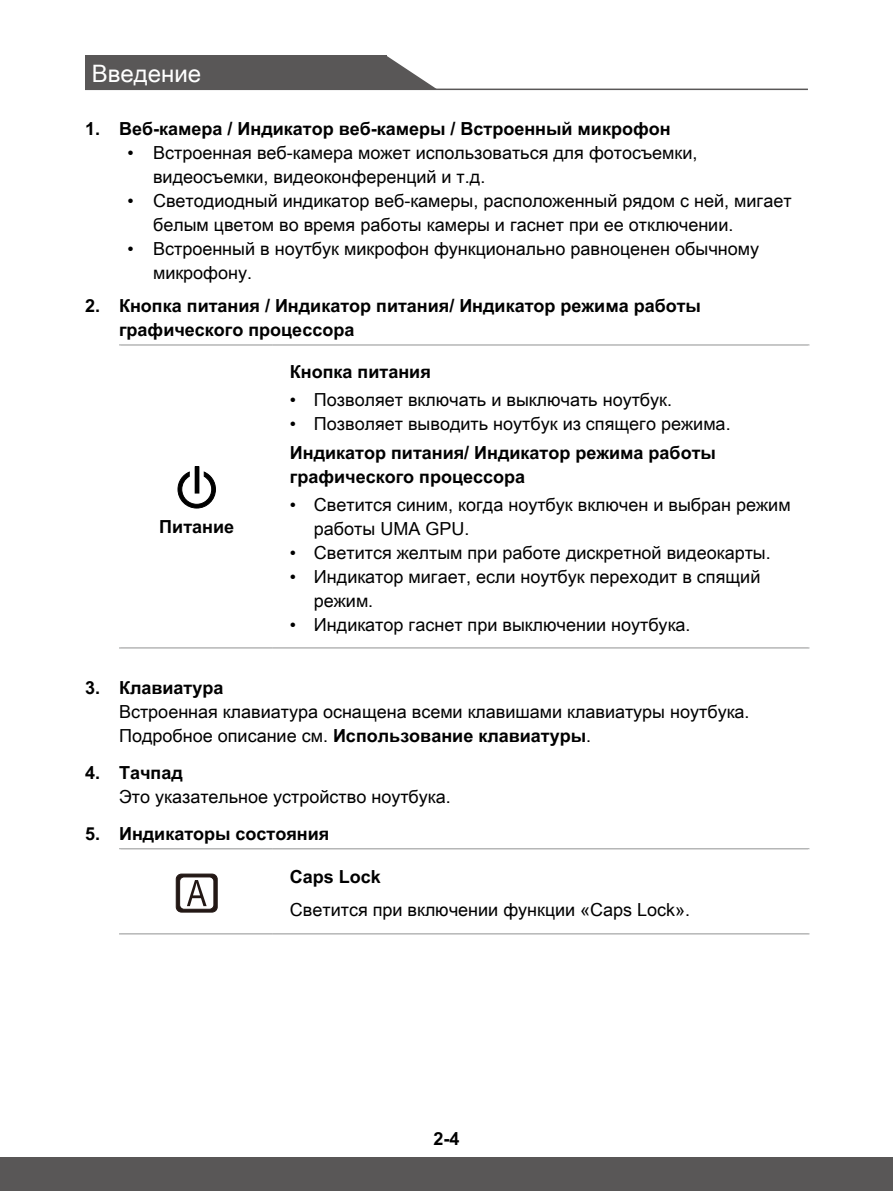
<style>
.page{position:relative;width:893px;height:1191px;background:#fff}
.page>*{position:absolute;margin:0;border:0;box-sizing:border-box;transform-origin:0 0}
.t1{font:24px "Arial Unicode MS";color:#fff}
.t2{font:18px/24px "Arial Unicode MS";color:#000}
.t3{font:700 18px/24px "Arial Unicode MS";color:#000}
.s1{font-weight:700}
</style>
<div class="page">
<div style="left:85px;top:56px;width:301px;height:34px;background:#595757"></div>
<svg style="left:386px;top:56px;width:52px;height:33px"></svg>
<hr style="left:85px;top:89px;width:723px;height:1px;background:#595757">
<div style="left:0;top:1157px;width:893px;height:34px;background:#595757"></div>
<hr style="left:119px;top:344px;width:154px;height:2px;background:#b5b6b6">
<hr style="left:273px;top:344px;width:536px;height:2px;background:#b5b6b6">
<hr style="left:119px;top:647px;width:154px;height:1px;background:#b5b6b6">
<hr style="left:273px;top:647px;width:536px;height:1px;background:#b5b6b6">
<svg style="left:177px;top:471px;width:39px;height:38px"></svg>
<div style="left:195px;top:466px;width:4px;height:27px;border:1px solid #000"></div>
<hr style="left:119px;top:848px;width:154px;height:1px;background:#b5b6b6">
<hr style="left:273px;top:848px;width:536px;height:1px;background:#b5b6b6">
<hr style="left:119px;top:933px;width:154px;height:1px;background:#b5b6b6">
<hr style="left:273px;top:933px;width:536px;height:1px;background:#b5b6b6">
<svg style="left:176px;top:874px;width:41px;height:38px"></svg>
<h1 class="t1" style="left:92px;top:56px;width:111px">Введение</h1>
<p class="t3" style="left:85px;top:117px;width:587px">1. Веб-камера / Индикатор веб-камеры / Встроенный микрофон</p>
<p class="t2" style="left:153px;top:140px;width:546px;text-indent:-26px">• Встроенная веб-камера может использоваться для фотосъемки, видеосъемки, видеоконференций и т.д.</p>
<p class="t2" style="left:153px;top:188px;width:640px;text-indent:-26px">• Светодиодный индикатор веб-камеры, расположенный рядом с ней, мигает белым цветом во время работы камеры и гаснет при ее отключении.</p>
<p class="t2" style="left:153px;top:236px;width:608px;text-indent:-26px">• Встроенный в ноутбук микрофон функционально равноценен обычному микрофону.</p>
<p class="t3" style="left:119px;top:293px;width:583px;text-indent:-34px">2. Кнопка питания / Индикатор питания/ Индикатор режима работы графического процессора</p>
<p class="t3" style="left:159px;top:515px;width:76px">Питание</p>
<p class="t3" style="left:290px;top:360px;width:142px">Кнопка питания</p>
<p class="t2" style="left:290px;top:387px;width:384px">• Позволяет включать и выключать ноутбук.</p>
<p class="t2" style="left:290px;top:411px;width:442px">• Позволяет выводить ноутбук из спящего режима.</p>
<p class="t3" style="left:290px;top:441px;width:427px">Индикатор питания/ Индикатор режима работы графического процессора</p>
<p class="t2" style="left:314px;top:492px;width:478px;text-indent:-24px">• Светится синим, когда ноутбук включен и выбран режим работы UMA GPU.</p>
<p class="t2" style="left:290px;top:540px;width:482px">• Светится желтым при работе дискретной видеокарты.</p>
<p class="t2" style="left:314px;top:564px;width:448px;text-indent:-24px">• Индикатор мигает, если ноутбук переходит в спящий режим.</p>
<p class="t2" style="left:290px;top:612px;width:402px">• Индикатор гаснет при выключении ноутбука.</p>
<p class="t3" style="left:85px;top:675px;width:140px">3. Клавиатура</p>
<p class="t2" style="left:119px;top:699px;width:632px">Встроенная клавиатура оснащена всеми клавишами клавиатуры ноутбука.<br>Подробное описание см. <span class="s1">Использование клавиатуры</span>.</p>
<p class="t3" style="left:85px;top:760px;width:99px">4. Тачпад</p>
<p class="t2" style="left:119px;top:784px;width:333px">Это указательное устройство ноутбука.</p>
<p class="t3" style="left:85px;top:821px;width:246px">5. Индикаторы состояния</p>
<p class="t3" style="left:290px;top:865px;width:93px">Caps Lock</p>
<p class="t2" style="left:290px;top:896px;width:402px">Светится при включении функции «Caps Lock».</p>
<p class="t3" style="left:433px;top:1127px;width:28px">2-4</p>
</div>
